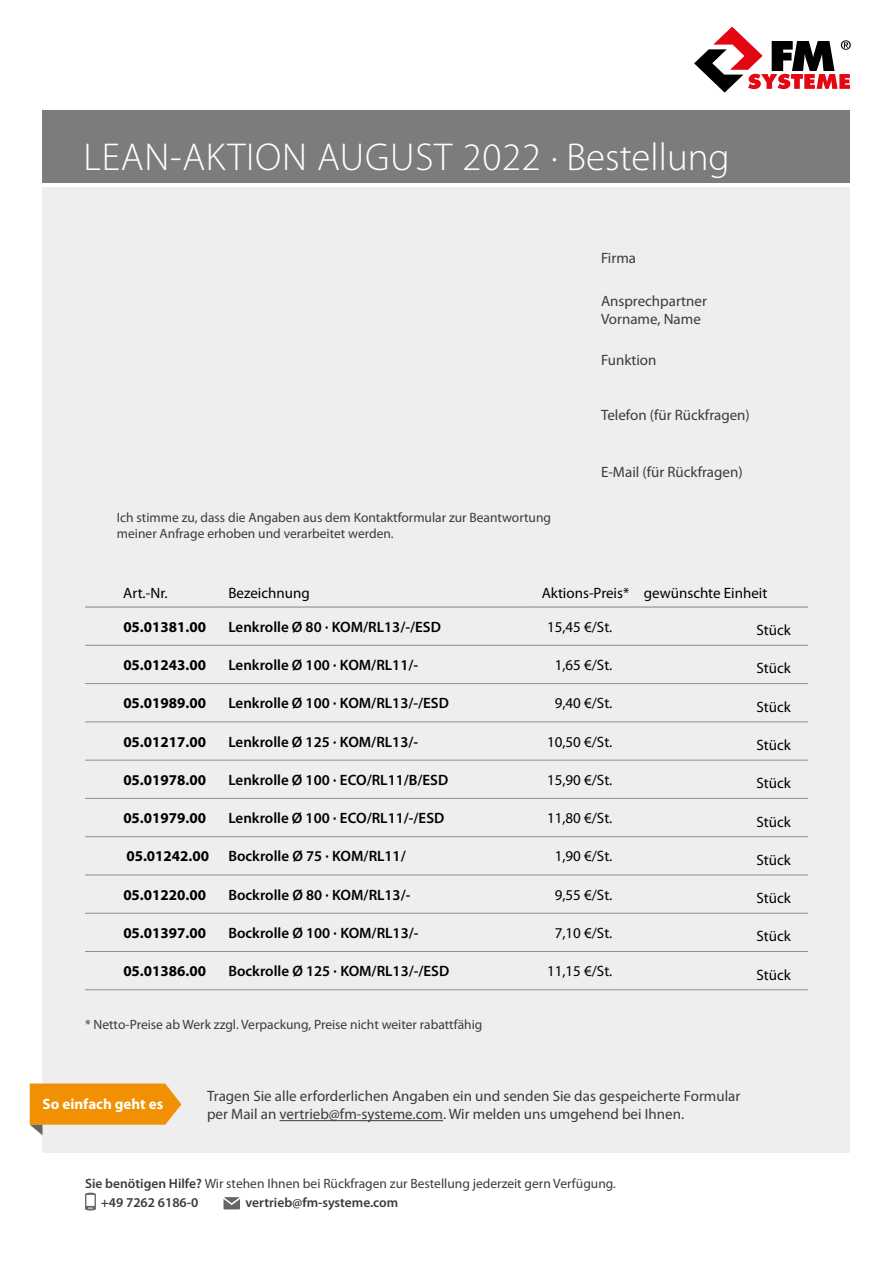
<style>
.page{position:relative;width:893px;height:1263px;background:#fff}
.page>*{position:absolute;margin:0;border:0;box-sizing:border-box;transform-origin:0 0}
.t1{font:300 39px "Myriad Pro";letter-spacing:.02em;color:#fff}
.t2{font:600 15px "Myriad Pro";color:#000}
.t3{font:15px/18px "Myriad Pro";color:#3b3b3a}
.t4{font:15px "Myriad Pro";color:#000}
.t5{font:700 15px "Myriad Pro";color:#000}
.t6{font:700 15px "Myriad Pro";color:#fff}
.t7{font:13.5px/19.2px "Myriad Pro";color:#3b3b3a}
.t8{font:600 13.5px "Myriad Pro";color:#3b3b3a}
.s1{font-family:"Calibri";font-weight:700}
.s2{font-weight:600}
</style>
<div class="page">
<svg style="left:694px;top:27px;width:157px;height:66px"></svg>
<svg style="left:85px;top:1193px;width:11px;height:17px"></svg>
<svg style="left:223px;top:1197px;width:17px;height:12px"></svg>
<div style="left:43px;top:187px;width:807px;height:965px;background:#eee"></div>
<div style="left:43px;top:111px;width:807px;height:72px;background:#7d7c7c"></div>
<hr style="left:280px;top:1120px;width:163px;height:1px;background:#3b3b3a">
<svg style="left:30px;top:1083px;width:151px;height:52px"></svg>
<hr style="left:85px;top:645px;width:30px;height:1px;background:#8e8f91">
<hr style="left:115px;top:645px;width:105px;height:1px;background:#8e8f91">
<hr style="left:220px;top:645px;width:316px;height:1px;background:#8e8f91">
<hr style="left:536px;top:645px;width:102px;height:1px;background:#8e8f91">
<hr style="left:638px;top:645px;width:170px;height:1px;background:#8e8f91">
<hr style="left:85px;top:683px;width:30px;height:1px;background:#8e8f91">
<hr style="left:115px;top:683px;width:105px;height:1px;background:#8e8f91">
<hr style="left:220px;top:683px;width:316px;height:1px;background:#8e8f91">
<hr style="left:536px;top:683px;width:102px;height:1px;background:#8e8f91">
<hr style="left:638px;top:683px;width:170px;height:1px;background:#8e8f91">
<hr style="left:85px;top:721px;width:30px;height:1px;background:#8e8f91">
<hr style="left:115px;top:721px;width:105px;height:1px;background:#8e8f91">
<hr style="left:220px;top:721px;width:316px;height:1px;background:#8e8f91">
<hr style="left:536px;top:721px;width:102px;height:1px;background:#8e8f91">
<hr style="left:638px;top:721px;width:170px;height:1px;background:#8e8f91">
<hr style="left:85px;top:760px;width:30px;height:1px;background:#8e8f91">
<hr style="left:115px;top:760px;width:105px;height:1px;background:#8e8f91">
<hr style="left:220px;top:760px;width:316px;height:1px;background:#8e8f91">
<hr style="left:536px;top:760px;width:102px;height:1px;background:#8e8f91">
<hr style="left:638px;top:760px;width:170px;height:1px;background:#8e8f91">
<hr style="left:85px;top:798px;width:30px;height:1px;background:#8e8f91">
<hr style="left:115px;top:798px;width:105px;height:1px;background:#8e8f91">
<hr style="left:220px;top:798px;width:316px;height:1px;background:#8e8f91">
<hr style="left:536px;top:798px;width:102px;height:1px;background:#8e8f91">
<hr style="left:638px;top:798px;width:170px;height:1px;background:#8e8f91">
<hr style="left:85px;top:836px;width:30px;height:1px;background:#8e8f91">
<hr style="left:115px;top:836px;width:105px;height:1px;background:#8e8f91">
<hr style="left:220px;top:836px;width:316px;height:1px;background:#8e8f91">
<hr style="left:536px;top:836px;width:102px;height:1px;background:#8e8f91">
<hr style="left:638px;top:836px;width:170px;height:1px;background:#8e8f91">
<hr style="left:85px;top:874px;width:30px;height:1px;background:#8e8f91">
<hr style="left:115px;top:874px;width:105px;height:1px;background:#8e8f91">
<hr style="left:220px;top:874px;width:316px;height:1px;background:#8e8f91">
<hr style="left:536px;top:874px;width:102px;height:1px;background:#8e8f91">
<hr style="left:638px;top:874px;width:170px;height:1px;background:#8e8f91">
<hr style="left:85px;top:913px;width:30px;height:1px;background:#8e8f91">
<hr style="left:115px;top:913px;width:105px;height:1px;background:#8e8f91">
<hr style="left:220px;top:913px;width:316px;height:1px;background:#8e8f91">
<hr style="left:536px;top:913px;width:102px;height:1px;background:#8e8f91">
<hr style="left:638px;top:913px;width:170px;height:1px;background:#8e8f91">
<hr style="left:85px;top:951px;width:30px;height:1px;background:#8e8f91">
<hr style="left:115px;top:951px;width:105px;height:1px;background:#8e8f91">
<hr style="left:220px;top:951px;width:316px;height:1px;background:#8e8f91">
<hr style="left:536px;top:951px;width:102px;height:1px;background:#8e8f91">
<hr style="left:638px;top:951px;width:170px;height:1px;background:#8e8f91">
<hr style="left:85px;top:989px;width:30px;height:1px;background:#8e8f91">
<hr style="left:115px;top:989px;width:105px;height:1px;background:#8e8f91">
<hr style="left:220px;top:989px;width:316px;height:1px;background:#8e8f91">
<hr style="left:536px;top:989px;width:102px;height:1px;background:#8e8f91">
<hr style="left:638px;top:989px;width:170px;height:1px;background:#8e8f91">
<hr style="left:85px;top:606px;width:30px;height:2px;background:#8e8f91">
<hr style="left:115px;top:606px;width:105px;height:2px;background:#8e8f91">
<hr style="left:220px;top:606px;width:316px;height:2px;background:#8e8f91">
<hr style="left:536px;top:606px;width:102px;height:2px;background:#8e8f91">
<hr style="left:638px;top:606px;width:170px;height:2px;background:#8e8f91">
<h1 class="t1" style="left:84px;top:133px;width:648px">LEAN-AKTION AUGUST 2022 · Bestellung</h1>
<p class="t3" style="left:601px;top:248px;width:37px">Firma</p>
<p class="t3" style="left:601px;top:292px;width:107px">Ansprechpartner<br>Vorname, Name</p>
<p class="t3" style="left:601px;top:350px;width:57px">Funktion</p>
<p class="t3" style="left:601px;top:406px;width:150px">Telefon (für Rückfragen)</p>
<p class="t7" style="left:117px;top:509px;width:436px;line-height:16.2px">Ich stimme zu, dass die Angaben aus dem Kontaktformular zur Beantwortung meiner Anfrage erhoben und verarbeitet werden.</p>
<p class="t3" style="left:601px;top:463px;width:143px">E-Mail (für Rückfragen)</p>
<p class="t4" style="left:123px;top:583px;width:46px">Art.-Nr.</p>
<p class="t4" style="left:228px;top:583px;width:83px">Bezeichnung</p>
<p class="t4" style="left:542px;top:583px;width:227px">Aktions-Preis* gewünschte Einheit</p>
<p class="t5" style="left:123px;top:617px;width:84px">05.01381.00</p>
<p class="t2" style="left:228px;top:617px;width:214px">Lenkrolle Ø 80 <span class="s1">·</span> KOM/RL13/-/ESD</p>
<p class="t4" style="left:547px;top:617px;width:67px">15,45 €/St.</p>
<p class="t4" style="left:756px;top:621px;width:36px">Stück</p>
<p class="t5" style="left:123px;top:655px;width:84px">05.01243.00</p>
<p class="t2" style="left:228px;top:655px;width:191px">Lenkrolle Ø 100 <span class="s1">·</span> KOM/RL11/-</p>
<p class="t4" style="left:555px;top:656px;width:59px">1,65 €/St.</p>
<p class="t4" style="left:756px;top:659px;width:36px">Stück</p>
<p class="t5" style="left:123px;top:693px;width:84px">05.01989.00</p>
<p class="t2" style="left:228px;top:694px;width:222px">Lenkrolle Ø 100 <span class="s1">·</span> KOM/RL13/-/ESD</p>
<p class="t4" style="left:555px;top:694px;width:59px">9,40 €/St.</p>
<p class="t4" style="left:756px;top:697px;width:36px">Stück</p>
<p class="t5" style="left:123px;top:732px;width:84px">05.01217.00</p>
<p class="t2" style="left:228px;top:732px;width:191px">Lenkrolle Ø 125 <span class="s1">·</span> KOM/RL13/-</p>
<p class="t4" style="left:547px;top:732px;width:67px">10,50 €/St.</p>
<p class="t4" style="left:756px;top:736px;width:36px">Stück</p>
<p class="t5" style="left:123px;top:770px;width:84px">05.01978.00</p>
<p class="t2" style="left:228px;top:770px;width:221px">Lenkrolle Ø 100 <span class="s1">·</span> ECO/RL11/B/ESD</p>
<p class="t4" style="left:547px;top:771px;width:67px">15,90 €/St.</p>
<p class="t4" style="left:756px;top:774px;width:36px">Stück</p>
<p class="t5" style="left:123px;top:808px;width:84px">05.01979.00</p>
<p class="t2" style="left:228px;top:808px;width:217px">Lenkrolle Ø 100 <span class="s1">·</span> ECO/RL11/-/ESD</p>
<p class="t4" style="left:547px;top:809px;width:67px">11,80 €/St.</p>
<p class="t4" style="left:756px;top:812px;width:36px">Stück</p>
<p class="t5" style="left:126px;top:846px;width:84px">05.01242.00</p>
<p class="t2" style="left:228px;top:847px;width:179px">Bockrolle Ø 75 <span class="s1">·</span> KOM/RL11/</p>
<p class="t4" style="left:555px;top:847px;width:59px">1,90 €/St.</p>
<p class="t4" style="left:756px;top:850px;width:36px">Stück</p>
<p class="t5" style="left:123px;top:885px;width:84px">05.01220.00</p>
<p class="t2" style="left:228px;top:885px;width:184px">Bockrolle Ø 80 <span class="s1">·</span> KOM/RL13/-</p>
<p class="t4" style="left:555px;top:885px;width:59px">9,55 €/St.</p>
<p class="t4" style="left:756px;top:889px;width:36px">Stück</p>
<p class="t5" style="left:123px;top:923px;width:84px">05.01397.00</p>
<p class="t2" style="left:228px;top:923px;width:192px">Bockrolle Ø 100 <span class="s1">·</span> KOM/RL13/-</p>
<p class="t4" style="left:555px;top:924px;width:59px">7,10 €/St.</p>
<p class="t4" style="left:756px;top:927px;width:36px">Stück</p>
<p class="t5" style="left:123px;top:961px;width:84px">05.01386.00</p>
<p class="t2" style="left:228px;top:962px;width:222px">Bockrolle Ø 125 <span class="s1">·</span> KOM/RL13/-/ESD</p>
<p class="t4" style="left:547px;top:962px;width:67px">11,15 €/St.</p>
<p class="t4" style="left:756px;top:965px;width:36px">Stück</p>
<p class="t7" style="left:85px;top:1014px;width:399px">* Netto-Preise ab Werk zzgl. Verpackung, Preise nicht weiter rabattfähig</p>
<p class="t6" style="left:43px;top:1094px;width:122px">So einfach geht es</p>
<p class="t3" style="left:207px;top:1087px;width:535px">Tragen Sie alle erforderlichen Angaben ein und senden Sie das gespeicherte Formular per Mail an vertrieb@fm-systeme.com. Wir melden uns umgehend bei Ihnen.</p>
<p class="t7" style="left:101px;top:1174px;width:517px;text-indent:-16px"><span class="s2">Sie benötigen Hilfe?</span> Wir stehen Ihnen bei Rückfragen zur Bestellung jederzeit gern Verfügung. <span class="s2">+49 7262 6186-0</span></p>
<p class="t8" style="left:246px;top:1194px;width:154px">vertrieb@fm-systeme.com</p>
</div>
